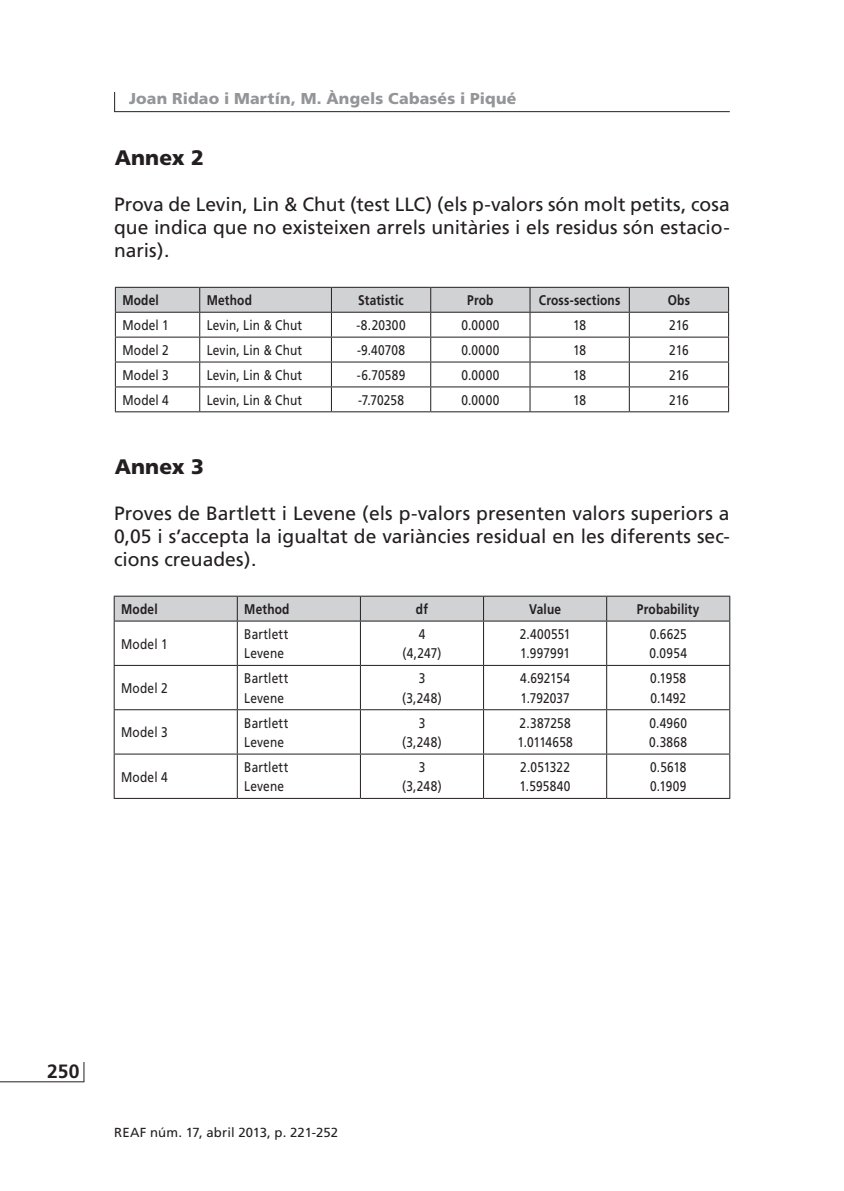
<style>
.page{position:relative;width:844px;height:1191px;background:#fff}
.page>*{position:absolute;margin:0;border:0;box-sizing:border-box;transform-origin:0 0}
.t1{font:900 21px "Frutiger";color:#231f20}
.t2{font:19.25px/22.9px "Frutiger";color:#231f20;text-align:justify}
.t3{font:700 19.25px "Frutiger";color:#231f20}
.t4{font:900 15.75px "Frutiger";letter-spacing:.015em;color:#939598}
.t5{font:14px/19.4px "Frutiger";letter-spacing:.015em;color:#231f20;scale:.85 1}
.t6{font:700 14px "Frutiger";letter-spacing:.015em;color:#231f20;scale:.85 1}
.t7{font:13.12px "Frutiger";letter-spacing:.01em;color:#231f20}
</style>
<div class="page">
<hr style="left:114px;top:111px;width:615px;height:1px;background:#231f20">
<svg style="left:114px;top:92px;width:1px;height:20px"></svg>
<hr style="left:0;top:1081px;width:84px;height:1px;background:#231f20">
<svg style="left:83px;top:1062px;width:1px;height:19px"></svg>
<svg style="left:115px;top:287px;width:614px;height:124px"></svg>
<hr style="left:115px;top:411px;width:85px;height:1px;background:#231f20">
<hr style="left:200px;top:411px;width:131px;height:1px;background:#231f20">
<hr style="left:331px;top:411px;width:99px;height:1px;background:#231f20">
<hr style="left:430px;top:411px;width:100px;height:1px;background:#231f20">
<hr style="left:530px;top:411px;width:99px;height:1px;background:#231f20">
<hr style="left:629px;top:411px;width:99px;height:1px;background:#231f20">
<div style="left:114px;top:596px;width:616px;height:24px;background:#d1d2d4"></div>
<hr style="left:114px;top:620px;width:123px;height:1px;background:#231f20">
<hr style="left:114px;top:621px;width:1px;height:44px;background:#231f20">
<hr style="left:237px;top:620px;width:123px;height:1px;background:#231f20">
<hr style="left:237px;top:621px;width:1px;height:44px;background:#231f20">
<hr style="left:360px;top:620px;width:123px;height:1px;background:#231f20">
<hr style="left:360px;top:621px;width:1px;height:44px;background:#231f20">
<hr style="left:483px;top:620px;width:123px;height:1px;background:#231f20">
<hr style="left:483px;top:621px;width:1px;height:44px;background:#231f20">
<hr style="left:606px;top:620px;width:124px;height:1px;background:#231f20">
<hr style="left:606px;top:621px;width:1px;height:44px;background:#231f20">
<hr style="left:729px;top:621px;width:1px;height:44px;background:#231f20">
<hr style="left:114px;top:665px;width:123px;height:1px;background:#231f20">
<hr style="left:114px;top:666px;width:1px;height:43px;background:#231f20">
<hr style="left:237px;top:665px;width:123px;height:1px;background:#231f20">
<hr style="left:237px;top:666px;width:1px;height:43px;background:#231f20">
<hr style="left:360px;top:665px;width:123px;height:1px;background:#231f20">
<hr style="left:360px;top:666px;width:1px;height:43px;background:#231f20">
<hr style="left:483px;top:665px;width:123px;height:1px;background:#231f20">
<hr style="left:483px;top:666px;width:1px;height:43px;background:#231f20">
<hr style="left:606px;top:665px;width:124px;height:1px;background:#231f20">
<hr style="left:606px;top:666px;width:1px;height:43px;background:#231f20">
<hr style="left:729px;top:666px;width:1px;height:43px;background:#231f20">
<hr style="left:114px;top:709px;width:123px;height:1px;background:#231f20">
<hr style="left:114px;top:710px;width:1px;height:43px;background:#231f20">
<hr style="left:237px;top:709px;width:123px;height:1px;background:#231f20">
<hr style="left:237px;top:710px;width:1px;height:43px;background:#231f20">
<hr style="left:360px;top:709px;width:123px;height:1px;background:#231f20">
<hr style="left:360px;top:710px;width:1px;height:43px;background:#231f20">
<hr style="left:483px;top:709px;width:123px;height:1px;background:#231f20">
<hr style="left:483px;top:710px;width:1px;height:43px;background:#231f20">
<hr style="left:606px;top:709px;width:124px;height:1px;background:#231f20">
<hr style="left:606px;top:710px;width:1px;height:43px;background:#231f20">
<hr style="left:729px;top:710px;width:1px;height:43px;background:#231f20">
<hr style="left:114px;top:753px;width:123px;height:1px;background:#231f20">
<hr style="left:114px;top:754px;width:1px;height:44px;background:#231f20">
<hr style="left:237px;top:753px;width:123px;height:1px;background:#231f20">
<hr style="left:237px;top:754px;width:1px;height:44px;background:#231f20">
<hr style="left:360px;top:753px;width:123px;height:1px;background:#231f20">
<hr style="left:360px;top:754px;width:1px;height:44px;background:#231f20">
<hr style="left:483px;top:753px;width:123px;height:1px;background:#231f20">
<hr style="left:483px;top:754px;width:1px;height:44px;background:#231f20">
<hr style="left:606px;top:753px;width:124px;height:1px;background:#231f20">
<hr style="left:606px;top:754px;width:1px;height:44px;background:#231f20">
<hr style="left:729px;top:754px;width:1px;height:44px;background:#231f20">
<hr style="left:114px;top:798px;width:123px;height:1px;background:#231f20">
<hr style="left:237px;top:798px;width:123px;height:1px;background:#231f20">
<hr style="left:360px;top:798px;width:123px;height:1px;background:#231f20">
<hr style="left:483px;top:798px;width:123px;height:1px;background:#231f20">
<hr style="left:606px;top:798px;width:124px;height:1px;background:#231f20">
<p class="t4" style="left:129px;top:89px;width:389px">Joan Ridao i Martín, M. Àngels Cabasés i Piqué</p>
<h1 class="t1" style="left:115px;top:145px;width:91px">Annex 2</h1>
<h2 class="t2" style="left:114px;top:193px;width:617px">Prova de Levin, Lin &amp; Chut (test LLC) (els p-valors són molt petits, cosa que indica que no existeixen arrels unitàries i els residus són estacio&shy;naris).</h2>
<p class="t6" style="left:122px;top:292px;width:44px">Model</p>
<p class="t6" style="left:207px;top:292px;width:55px">Method</p>
<p class="t6" style="left:358px;top:292px;width:55px">Statistic</p>
<p class="t6" style="left:467px;top:292px;width:32px">Prob</p>
<p class="t6" style="left:539px;top:292px;width:97px">Cross-sections</p>
<p class="t6" style="left:667px;top:292px;width:28px">Obs</p>
<p class="t5" style="left:122px;top:315px;width:56px">Model 1</p>
<p class="t5" style="left:207px;top:315px;width:114px">Levin, Lin &amp; Chut</p>
<p class="t5" style="left:356px;top:315px;width:59px">-8.20300</p>
<p class="t5" style="left:461px;top:315px;width:46px">0.0000</p>
<p class="t5" style="left:573px;top:315px;width:17px">18</p>
<p class="t5" style="left:669px;top:315px;width:24px">216</p>
<p class="t5" style="left:122px;top:340px;width:56px">Model 2</p>
<p class="t5" style="left:207px;top:340px;width:114px">Levin, Lin &amp; Chut</p>
<p class="t5" style="left:357px;top:340px;width:58px">-9.40708</p>
<p class="t5" style="left:461px;top:340px;width:46px">0.0000</p>
<p class="t5" style="left:573px;top:340px;width:17px">18</p>
<p class="t5" style="left:669px;top:340px;width:24px">216</p>
<p class="t5" style="left:122px;top:365px;width:56px">Model 3</p>
<p class="t5" style="left:207px;top:365px;width:114px">Levin, Lin &amp; Chut</p>
<p class="t5" style="left:357px;top:365px;width:58px">-6.70589</p>
<p class="t5" style="left:461px;top:365px;width:46px">0.0000</p>
<p class="t5" style="left:573px;top:365px;width:17px">18</p>
<p class="t5" style="left:669px;top:365px;width:24px">216</p>
<p class="t5" style="left:122px;top:390px;width:56px">Model 4</p>
<p class="t5" style="left:207px;top:390px;width:114px">Levin, Lin &amp; Chut</p>
<p class="t5" style="left:358px;top:390px;width:55px">-7.70258</p>
<p class="t5" style="left:461px;top:390px;width:46px">0.0000</p>
<p class="t5" style="left:573px;top:390px;width:17px">18</p>
<p class="t5" style="left:669px;top:390px;width:24px">216</p>
<h1 class="t1" style="left:115px;top:454px;width:91px">Annex 3</h1>
<h2 class="t2" style="left:114px;top:501px;width:617px">Proves de Bartlett i Levene (els p-valors presenten valors superiors a 0,05 i s’accepta la igualtat de variàncies residual en les diferents sec&shy;cions creuades).</h2>
<p class="t6" style="left:121px;top:601px;width:44px">Model</p>
<p class="t6" style="left:244px;top:601px;width:55px">Method</p>
<p class="t6" style="left:416px;top:601px;width:16px">df</p>
<p class="t6" style="left:529px;top:601px;width:39px">Value</p>
<p class="t6" style="left:636px;top:601px;width:75px">Probability</p>
<p class="t5" style="left:121px;top:634px;width:56px">Model 1</p>
<p class="t5" style="left:244px;top:624px;width:53px">Bartlett<br>Levene</p>
<p class="t5" style="left:402px;top:624px;width:47px;text-align:center">4 (4,247)</p>
<p class="t5" style="left:519px;top:624px;width:61px">2.400551<br>1.997991</p>
<p class="t5" style="left:649px;top:624px;width:46px">0.6625<br>0.0954</p>
<p class="t5" style="left:121px;top:678px;width:56px">Model 2</p>
<p class="t5" style="left:244px;top:668px;width:53px">Bartlett<br>Levene</p>
<p class="t5" style="left:402px;top:668px;width:48px;text-align:center">3 (3,248)</p>
<p class="t5" style="left:520px;top:668px;width:60px">4.692154<br>1.792037</p>
<p class="t5" style="left:650px;top:668px;width:44px">0.1958<br>0.1492</p>
<p class="t5" style="left:121px;top:722px;width:56px">Model 3</p>
<p class="t5" style="left:244px;top:713px;width:53px">Bartlett<br>Levene</p>
<p class="t5" style="left:402px;top:713px;width:48px;text-align:center">3 (3,248)</p>
<p class="t5" style="left:517px;top:713px;width:67px">2.387258<br>1.0114658</p>
<p class="t5" style="left:649px;top:713px;width:46px">0.4960<br>0.3868</p>
<p class="t5" style="left:121px;top:767px;width:56px">Model 4</p>
<p class="t5" style="left:244px;top:757px;width:53px">Bartlett<br>Levene</p>
<p class="t5" style="left:402px;top:757px;width:48px;text-align:center">3 (3,248)</p>
<p class="t5" style="left:519px;top:757px;width:61px">2.051322<br>1.595840</p>
<p class="t5" style="left:650px;top:757px;width:44px">0.5618<br>0.1909</p>
<h2 class="t3" style="left:47px;top:1059px;width:34px">250</h2>
<p class="t7" style="left:114px;top:1124px;width:225px">REAF núm. 17, abril 2013, p. 221-252</p>
</div>
